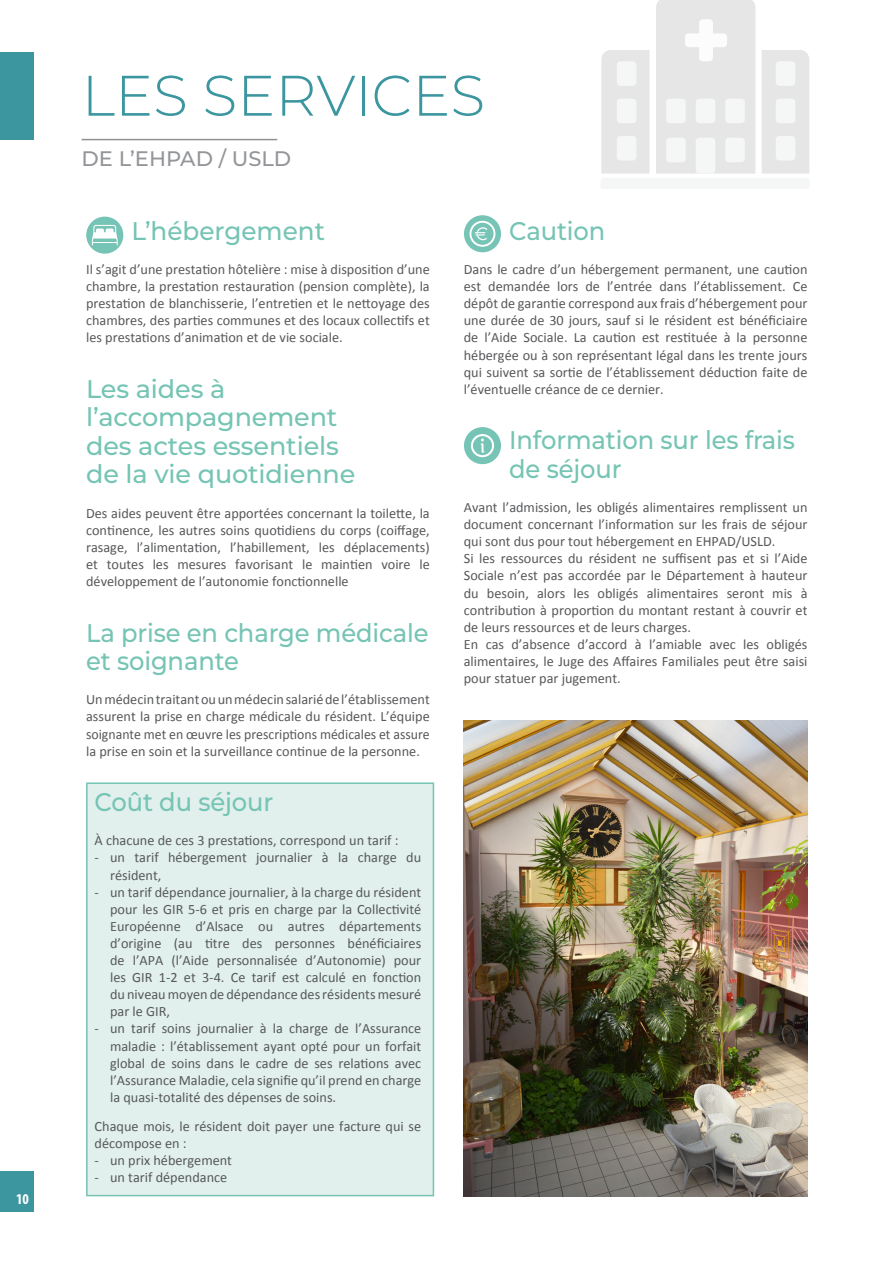
<style>
.page{position:relative;width:893px;height:1263px;background:#fff}
.page>*{position:absolute;margin:0;border:0;box-sizing:border-box;transform-origin:0 0}
.t1{font:300 57px "Montserrat";color:#3c96a0}
.t2{font:500 25.5px/28.5px "Montserrat";letter-spacing:-.005em;color:#75c4b4;scale:.95 1}
.t3{font:500 25.5px/28.5px "Montserrat";letter-spacing:-.005em;color:#75c4b4}
.t4{font:500 21px "Montserrat";color:#939598}
.t5{font:700 condensed 15px "Myriad Pro";color:#fff}
.t6{font:14.25px/17.1px "Calibri";color:#57585a;text-align:justify}
</style>
<div class="page">
<div style="left:86px;top:782px;width:348px;height:414px;background:#e1f0ec;border:2px solid #75c4b4"></div>
<hr style="left:82px;top:139px;width:195px;height:1px;background:#231f20">
<div style="left:0;top:53px;width:33px;height:87px;background:#3c96a0"></div>
<div style="left:0;top:1171px;width:33px;height:40px;background:#3c96a0"></div>
<img style="left:464px;top:721px;width:343px;height:475px">
<svg style="left:464px;top:427px;width:37px;height:37px"></svg>
<svg style="left:464px;top:215px;width:37px;height:37px"></svg>
<svg style="left:86px;top:217px;width:37px;height:37px"></svg>
<svg style="left:601px;top:0;width:208px;height:174px"></svg>
<p class="t5" style="left:16px;top:1190px;width:14px">10</p>
<p class="t1" style="left:82px;top:57px;width:405px">LES SERVICES</p>
<p class="t4" style="left:82px;top:145px;width:211px">DE L’EHPAD / USLD</p>
<p class="t3" style="left:131px;top:216px;width:195px">L’hébergement</p>
<p class="t6" style="left:86px;top:261px;width:345px">Il s’agit d’une prestation hôtelière : mise à disposition d’une chambre, la prestation restauration (pension complète), la prestation de blanchisserie, l’entretien et le nettoyage des chambres, des parties communes et des locaux collectifs et les prestations d’animation et de vie sociale.</p>
<p class="t3" style="left:86px;top:374px;width:253px">Les aides à l’accompagnement</p>
<p class="t3" style="left:86px;top:431px;width:254px">des actes essentiels</p>
<p class="t3" style="left:86px;top:459px;width:271px">de la vie quotidienne</p>
<p class="t6" style="left:86px;top:504px;width:345px">Des aides peuvent être apportées concernant la toilette, la continence, les autres soins quotidiens du corps (coiffage, rasage, l’alimentation, l’habillement, les déplacements) et toutes les mesures favorisant le maintien voire le développement de l’autonomie fonctionnelle</p>
<p class="t2" style="left:86px;top:618px;width:362px">La prise en charge médicale et soignante</p>
<p class="t6" style="left:86px;top:691px;width:345px">Un médecin traitant ou un médecin salarié de l’établissement assurent la prise en charge médicale du résident. L’équipe soignante met en œuvre les prescriptions médicales et assure la prise en soin et la surveillance continue de la personne.</p>
<p class="t2" style="left:95px;top:787px;width:190px">Coût du séjour</p>
<p class="t6" style="left:95px;top:832px;width:306px">À chacune de ces 3 prestations, correspond un tarif :</p>
<p class="t6" style="left:110px;top:849px;width:313px;text-indent:-15px">- un tarif hébergement journalier à la charge du résident,</p>
<p class="t6" style="left:110px;top:883px;width:313px;text-indent:-15px">- un tarif dépendance journalier, à la charge du résident pour les GIR 5-6 et pris en charge par la Collectivité Européenne d’Alsace ou autres départements d’origine (au titre des personnes bénéficiaires de l’APA (l’Aide personnalisée d’Autonomie) pour les GIR 1-2 et 3-4. Ce tarif est calculé en fonction du niveau moyen de dépendance des résidents mesuré par le GIR,</p>
<p class="t6" style="left:110px;top:1020px;width:313px;text-indent:-15px">- un tarif soins journalier à la charge de l’Assurance maladie : l’établissement ayant opté pour un forfait global de soins dans le cadre de ses relations avec l’Assurance Maladie, cela signifie qu’il prend en charge la quasi-totalité des dépenses de soins.</p>
<p class="t6" style="left:95px;top:1118px;width:328px">Chaque mois, le résident doit payer une facture qui se décompose en :</p>
<p class="t6" style="left:95px;top:1152px;width:139px">- un prix hébergement</p>
<p class="t6" style="left:95px;top:1169px;width:134px">- un tarif dépendance</p>
<p class="t2" style="left:509px;top:216px;width:103px">Caution</p>
<p class="t6" style="left:464px;top:261px;width:345px">Dans le cadre d’un hébergement permanent, une caution est demandée lors de l’entrée dans l’établissement. Ce dépôt de garantie correspond aux frais d’hébergement pour une durée de 30 jours, sauf si le résident est bénéficiaire de l’Aide Sociale. La caution est restituée à la personne hébergée ou à son représentant légal dans les trente jours qui suivent sa sortie de l’établissement déduction faite de l’éventuelle créance de ce dernier.</p>
<p class="t2" style="left:509px;top:425px;width:302px">Information sur les frais</p>
<p class="t2" style="left:509px;top:454px;width:120px">de séjour</p>
<p class="t6" style="left:464px;top:499px;width:345px">Avant l’admission, les obligés alimentaires remplissent un document concernant l’information sur les frais de séjour qui sont dus pour tout hébergement en EHPAD/USLD.</p>
<p class="t6" style="left:464px;top:550px;width:345px">Si les ressources du résident ne suffisent pas et si l’Aide Sociale n’est pas accordée par le Département à hauteur du besoin, alors les obligés alimentaires seront mis à contribution à proportion du montant restant à couvrir et de leurs ressources et de leurs charges.</p>
<p class="t6" style="left:464px;top:636px;width:345px">En cas d’absence d’accord à l’amiable avec les obligés alimentaires, le Juge des Affaires Familiales peut être saisi pour statuer par jugement.</p>
</div>
